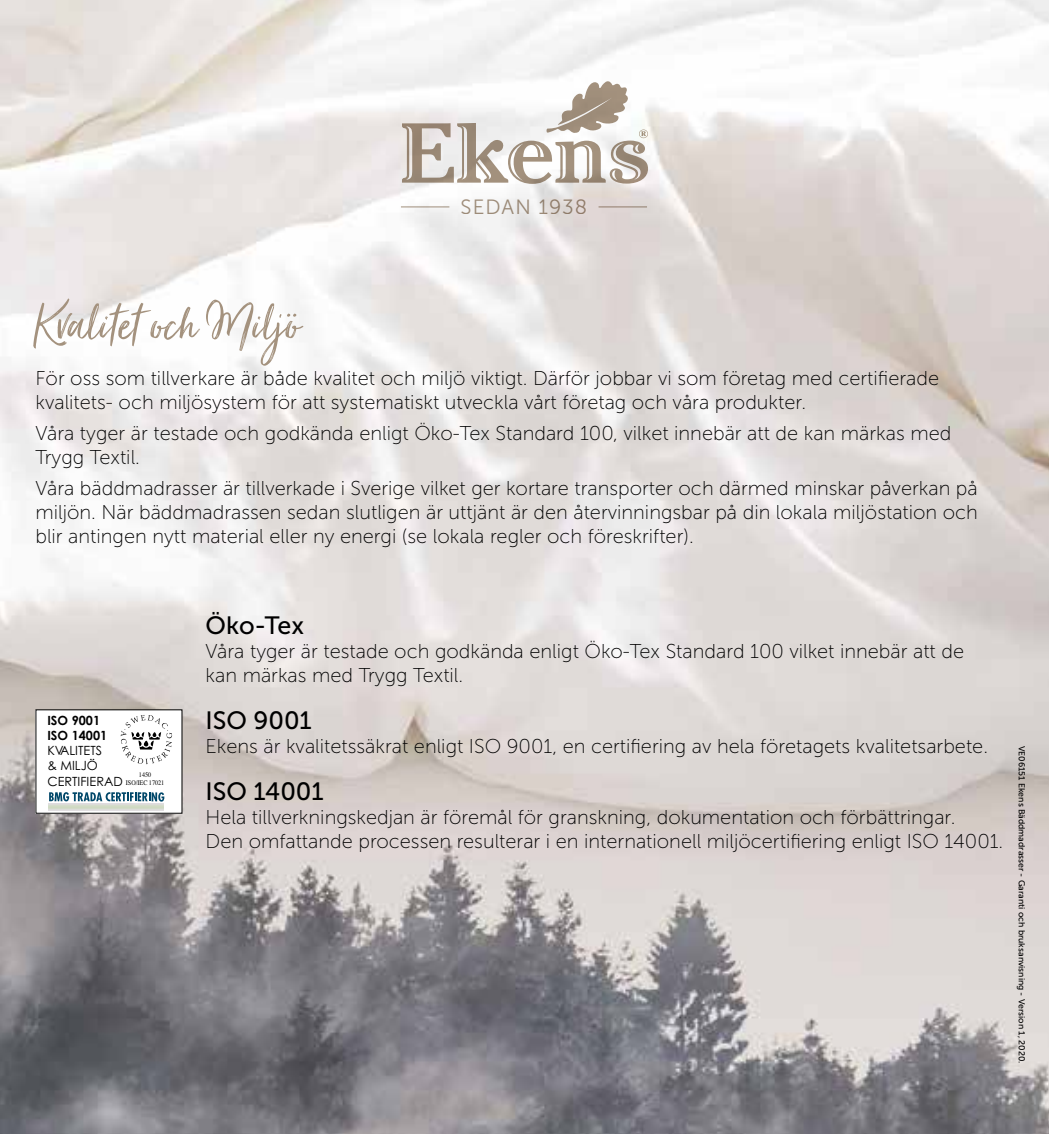
<style>
.page{position:relative;width:1049px;height:1134px;background:#fff}
.page>*{position:absolute;margin:0;border:0;box-sizing:border-box;transform-origin:0 0}
.t1{font:62.5px "Just Lovely";color:#a4927e}
.t2{font:25px "Museo Sans 500";color:#000}
.t3{font:20.5px "Museo Sans 300";letter-spacing:.05em;color:#a4927e}
.t4{font:20px/24px "Museo Sans 100";color:#000}
.t5{font:12.75px/15.2px "Century Gothic";color:#000}
.t6{font:700 12.75px/15.2px "Century Gothic";color:#000}
.t7{font:8.75px "Museo Sans 500";color:#000}
.t8{font:7px/8.2px "Times";color:#000;text-align:center;scale:.89 1}
</style>
<div class="page">
<img style="left:0;top:0;width:1049px;height:1134px">
<div style="left:36px;top:710px;width:146px;height:103px;background:#fff"></div>
<svg style="left:121px;top:715px;width:51px;height:49px"></svg>
<svg style="left:49px;top:792px;width:115px;height:10px"></svg>
<svg style="left:402px;top:81px;width:246px;height:103px"></svg>
<hr style="left:401px;top:206px;width:48px;height:1px;background:#a4927e">
<hr style="left:598px;top:206px;width:49px;height:1px;background:#a4927e">
<p class="t3" style="left:461px;top:196px;width:128px">SEDAN 1938</p>
<h1 class="t1" style="left:35px;top:286px;width:266px">Kvalitet och Miljö</h1>
<p class="t4" style="left:35px;top:366px;width:905px">För oss som tillverkare är både kvalitet och miljö viktigt. Därför jobbar vi som företag med certifierade kvalitets- och miljösystem för att systematiskt utveckla vårt företag och våra produkter.</p>
<p class="t4" style="left:35px;top:421px;width:917px">Våra tyger är testade och godkända enligt Öko-Tex Standard 100, vilket innebär att de kan märkas med<br>Trygg Textil.</p>
<p class="t4" style="left:35px;top:476px;width:944px;text-align:justify">Våra bäddmadrasser är tillverkade i Sverige vilket ger kortare transporter och därmed minskar påverkan på miljön. När bäddmadrassen sedan slutligen är uttjänt är den återvinningsbar på din lokala miljöstation och blir antingen nytt material eller ny energi (se lokala regler och föreskrifter).</p>
<p class="t6" style="left:47px;top:712px;width:61px">ISO 9001<br>ISO 14001</p>
<p class="t5" style="left:47px;top:743px;width:77px">KVALITETS<br>&amp; MILJÖ<br>CERTIFIERAD</p>
<p class="t8" style="left:126px;top:770px;width:45px">1450<br>ISO/IEC 17021</p>
<p class="t2" style="left:206px;top:612px;width:100px">Öko-Tex</p>
<p class="t4" style="left:206px;top:639px;width:760px">Våra tyger är testade och godkända enligt Öko-Tex Standard 100 vilket innebär att de kan märkas med Trygg Textil.</p>
<p class="t2" style="left:206px;top:707px;width:108px">ISO 9001</p>
<p class="t4" style="left:206px;top:735px;width:784px">Ekens är kvalitetssäkrat enligt ISO 9001, en certifiering av hela företagets kvalitetsarbete.</p>
<p class="t2" style="left:206px;top:778px;width:120px">ISO 14001</p>
<p class="t4" style="left:206px;top:806px;width:799px">Hela tillverkningskedjan är föremål för granskning, dokumentation och förbättringar.<br>Den omfattande processen resulterar i en internationell miljöcertifiering enligt ISO 14001.</p>
<p class="t7" style="left:1026px;top:746px;width:319px;rotate:90deg">VE06151 Ekens Bäddmadrasser - Garanti och bruksanvisning - Version 1, 2020.</p>
</div>
